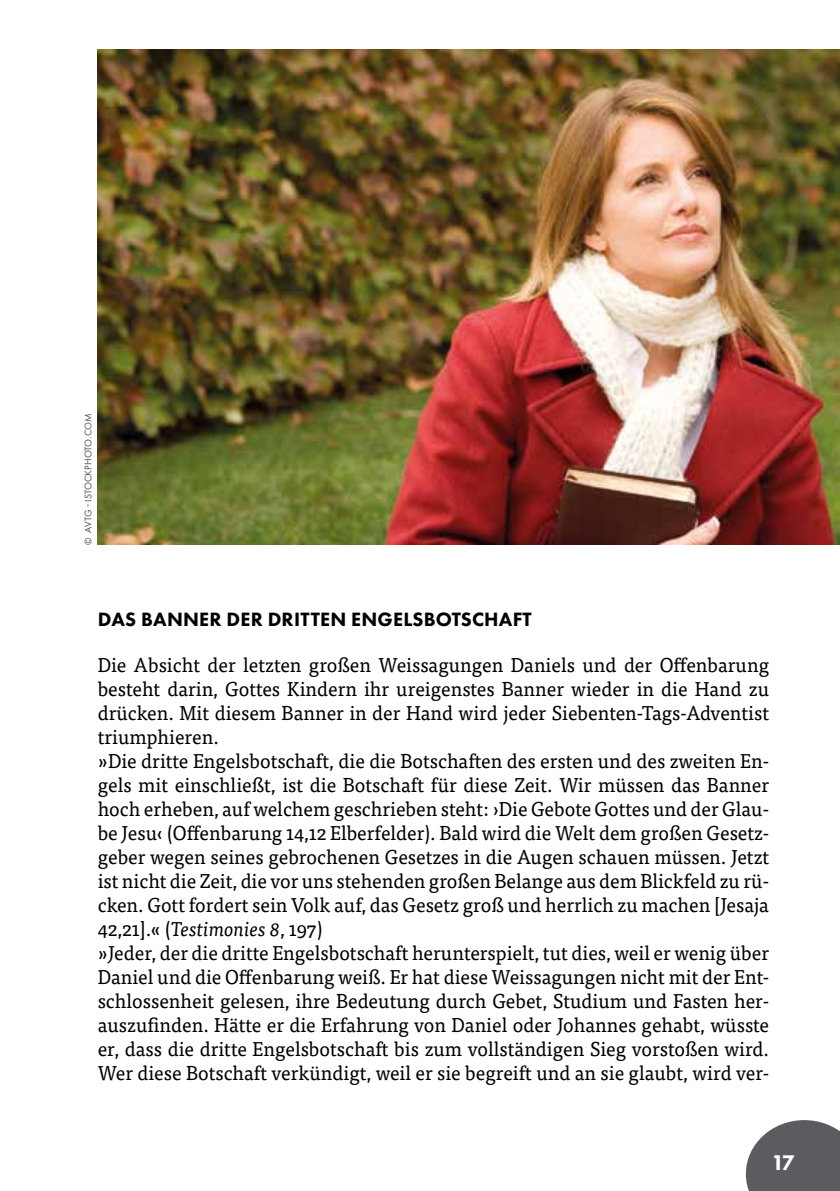
<style>
.page{position:relative;width:840px;height:1191px;background:#fff}
.page>*{position:absolute;margin:0;border:0;box-sizing:border-box;transform-origin:0 0}
.t1{font:800 22px "Futura PT";color:#fff}
.t2{font:20px/24px "Tisa Pro";color:#000;scale:.96 1}
.t3{font:800 20px "Futura PT";letter-spacing:.01em;color:#000}
.t4{font:10px "Futura PT";letter-spacing:.01em;color:#504f53}
.s1{font-style:italic}
</style>
<div class="page">
<svg style="left:745px;top:1120px;width:94px;height:71px;background:#717074"></svg>
<img style="left:98px;top:50px;width:741px;height:495px">
<p class="t4" style="left:82px;top:545px;width:133px;rotate:-90deg">© AVTG - ISTOCKPHOTO.COM</p>
<p class="t3" style="left:98px;top:607px;width:435px">DAS BANNER DER DRITTEN ENGELSBOTSCHAFT</p>
<p class="t2" style="left:98px;top:652px;width:700px">Die Absicht der letzten großen Weissagungen Daniels und der Offenbarung besteht darin, Gottes Kindern ihr ureigenstes Banner wieder in die Hand zu drücken. Mit diesem Banner in der Hand wird jeder Siebenten-Tags-Adventist triumphieren.<br>»Die dritte Engelsbotschaft, die die Botschaften des ersten und des zweiten En&shy;gels mit einschließt, ist die Botschaft für diese Zeit. Wir müssen das Banner hoch erheben, auf welchem geschrieben steht: ›Die Gebote Gottes und der Glau&shy;be Jesu‹ (Offenbarung 14,12 Elberfelder). Bald wird die Welt dem großen Gesetz&shy;geber wegen seines gebrochenen Gesetzes in die Augen schauen müssen. Jetzt ist nicht die Zeit, die vor uns stehenden großen Belange aus dem Blickfeld zu rü&shy;cken. Gott fordert sein Volk auf, das Gesetz groß und herrlich zu machen [Jesaja 42,21].« (<span class="s1">Testimonies 8</span>, 197)<br>»Jeder, der die dritte Engelsbotschaft herunterspielt, tut dies, weil er wenig über Daniel und die Offenbarung weiß. Er hat diese Weissagungen nicht mit der Ent&shy;schlossenheit gelesen, ihre Bedeutung durch Gebet, Studium und Fasten her&shy;auszufinden. Hätte er die Erfahrung von Daniel oder Johannes gehabt, wüsste er, dass die dritte Engelsbotschaft bis zum vollständigen Sieg vorstoßen wird.<br>Wer diese Botschaft verkündigt, weil er sie begreift und an sie glaubt, wird ver-</p>
<p class="t1" style="left:770px;top:1149px;width:25px">17</p>
</div>
